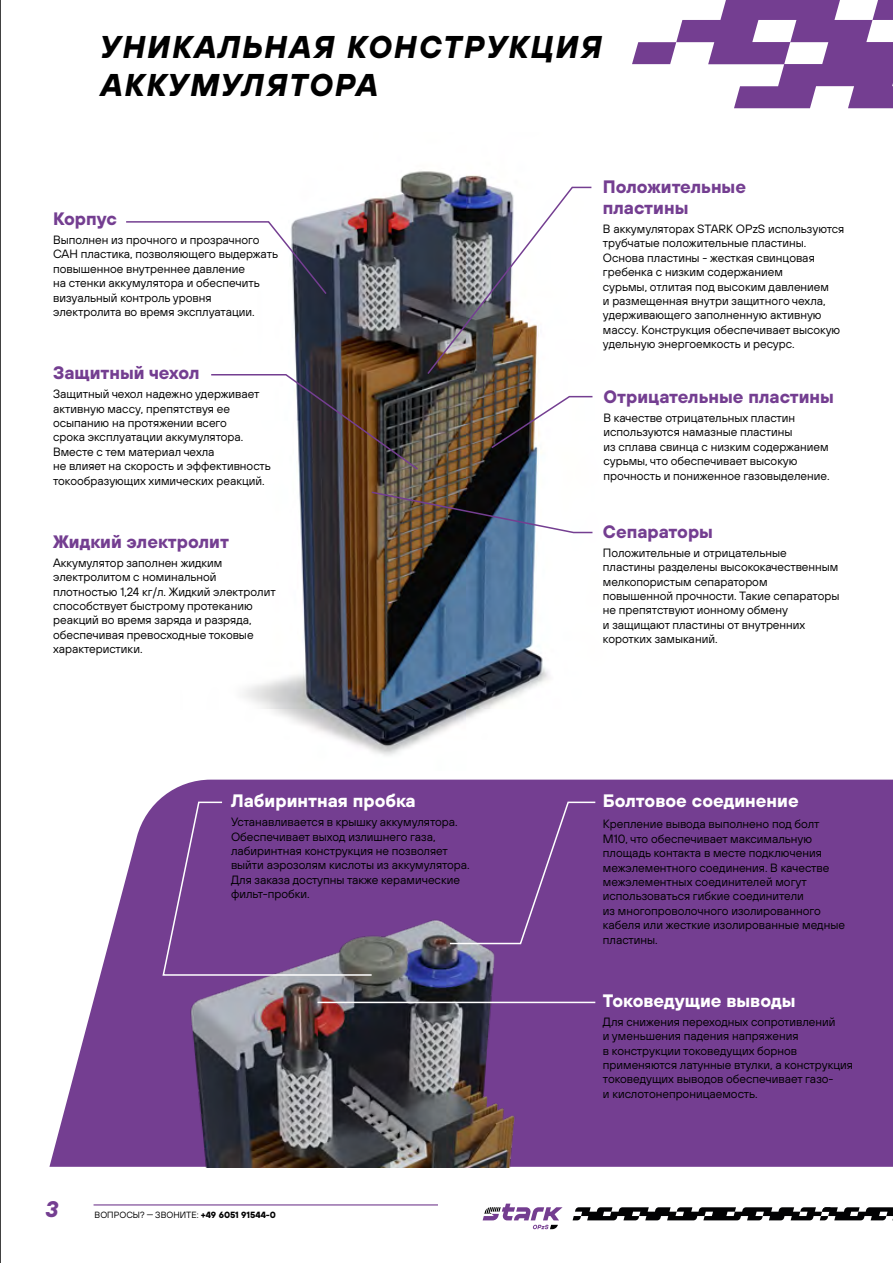
<style>
.page{position:relative;width:893px;height:1263px;background:#fff}
.page>*{position:absolute;margin:0;border:0;box-sizing:border-box;transform-origin:0 0}
.t1{font:italic 700 31.5px/37.8px "TT Hoves";letter-spacing:.06em;color:#000}
.t2{font:italic 700 22.5px "TT Hoves";color:#743e91}
.t3{font:700 18px/21px "TT Hoves";color:#743e91}
.t4{font:700 18px "TT Hoves";color:#fff}
.t5{font:12px/14.4px "TT Hoves";color:#000}
.t6{font:9px "TT Hoves";color:#000}
.s1{font-weight:700}
</style>
<div class="page">
<svg style="left:632px;top:0;width:261px;height:108px"></svg>
<img style="left:243px;top:171px;width:306px;height:585px">
<svg style="left:49px;top:780px;width:844px;height:387px;background:#82529c"></svg>
<img style="left:158px;top:886px;width:392px;height:281px">
<svg style="left:126px;top:220px;width:202px;height:76px"></svg>
<svg style="left:211px;top:373px;width:209px;height:98px"></svg>
<img style="left:426px;top:186px;width:166px;height:190px">
<svg style="left:490px;top:395px;width:103px;height:55px"></svg>
<img style="left:370px;top:490px;width:223px;height:44px">
<hr style="left:0;top:0;width:1px;height:1263px;background:#000">
<svg style="left:483px;top:1203px;width:80px;height:26px"></svg>
<svg style="left:573px;top:1207px;width:320px;height:13px"></svg>
<div style="left:448px;top:801px;width:149px;height:144px;background:#743e91"></div>
<svg style="left:161px;top:801px;width:212px;height:175px;background:#764492"></svg>
<hr style="left:94px;top:1204px;width:344px;height:1px;background:#743d90">
<hr style="left:317px;top:1002px;width:278px;height:1px;background:#fff">
<h1 class="t1" style="left:99px;top:27px;width:503px">УНИКАЛЬНАЯ КОНСТРУКЦИЯ<br>АККУМУЛЯТОРА</h1>
<h3 class="t3" style="left:53px;top:208px;width:65px">Корпус</h3>
<p class="t5" style="left:53px;top:232px;width:226px">Выполнен из прочного и прозрачного САН пластика, позволяющего выдержать повышенное внутреннее давление<br>на стенки аккумулятора и обеспечить визуальный контроль уровня электролита во время эксплуатации.</p>
<h3 class="t3" style="left:53px;top:362px;width:148px">Защитный чехол</h3>
<p class="t5" style="left:53px;top:387px;width:219px">Защитный чехол надежно удерживает активную массу, препятствуя ее осыпанию на протяжении всего<br>срока эксплуатации аккумулятора.<br>Вместе с тем материал чехла<br>не влияет на скорость и эффективность токообразующих химических реакций.</p>
<h3 class="t3" style="left:53px;top:530px;width:177px">Жидкий электролит</h3>
<p class="t5" style="left:53px;top:555px;width:224px">Аккумулятор заполнен жидким электролитом с номинальной плотностью 1,24 кг/л. Жидкий электролит способствует быстрому протеканию реакций во время заряда и разряда, обеспечивая превосходные токовые характеристики.</p>
<h3 class="t4" style="left:231px;top:789px;width:186px">Лабиринтная пробка</h3>
<p class="t5" style="left:231px;top:814px;width:240px">Устанавливается в крышку аккумулятора.<br>Обеспечивает выход излишнего газа, лабиринтная конструкция не позволяет выйти аэрозолям кислоты из аккумулятора.<br>Для заказа доступны также керамические фильт-пробки.</p>
<h2 class="t2" style="left:45px;top:1194px;width:15px">3</h2>
<p class="t6" style="left:95px;top:1209px;width:183px">ВОПРОСЫ? — ЗВОНИТЕ: <span class="s1">+49 6051 91544-0</span></p>
<h3 class="t3" style="left:603px;top:176px;width:145px">Положительные пластины</h3>
<p class="t5" style="left:603px;top:221px;width:243px">В аккумуляторах STARK OPzS используются трубчатые положительные пластины.<br>Основа пластины - жесткая свинцовая гребенка с низким содержанием<br>сурьмы, отлитая под высоким давлением<br>и размещенная внутри защитного чехла, удерживающего заполненную активную массу. Конструкция обеспечивает высокую удельную энергоемкость и ресурс.</p>
<h3 class="t3" style="left:603px;top:386px;width:232px">Отрицательные пластины</h3>
<p class="t5" style="left:603px;top:410px;width:228px">В качестве отрицательных пластин используются намазные пластины<br>из сплава свинца с низким содержанием сурьмы, что обеспечивает высокую прочность и пониженное газовыделение.</p>
<h3 class="t3" style="left:603px;top:520px;width:112px">Сепараторы</h3>
<p class="t5" style="left:603px;top:545px;width:238px">Положительные и отрицательные пластины разделены высококачественным мелкопористым сепаратором повышенной прочности. Такие сепараторы не препятствуют ионному обмену<br>и защищают пластины от внутренних коротких замыканий.</p>
<h3 class="t4" style="left:603px;top:789px;width:197px">Болтовое соединение</h3>
<p class="t5" style="left:603px;top:817px;width:244px">Крепление вывода выполнено под болт М10, что обеспечивает максимальную площадь контакта в месте подключения межэлементного соединения. В качестве межэлементных соединителей могут использоваться гибкие соединители<br>из многопроволочного изолированного кабеля или жесткие изолированные медные пластины.</p>
<h3 class="t4" style="left:603px;top:988px;width:194px">Токоведущие выводы</h3>
<p class="t5" style="left:603px;top:1014px;width:252px">Для снижения переходных сопротивлений<br>и уменьшения падения напряжения<br>в конструкции токоведущих борнов применяются латунные втулки, а конструкция токоведущих выводов обеспечивает газо-<br>и кислотонепроницаемость.</p>
</div>
